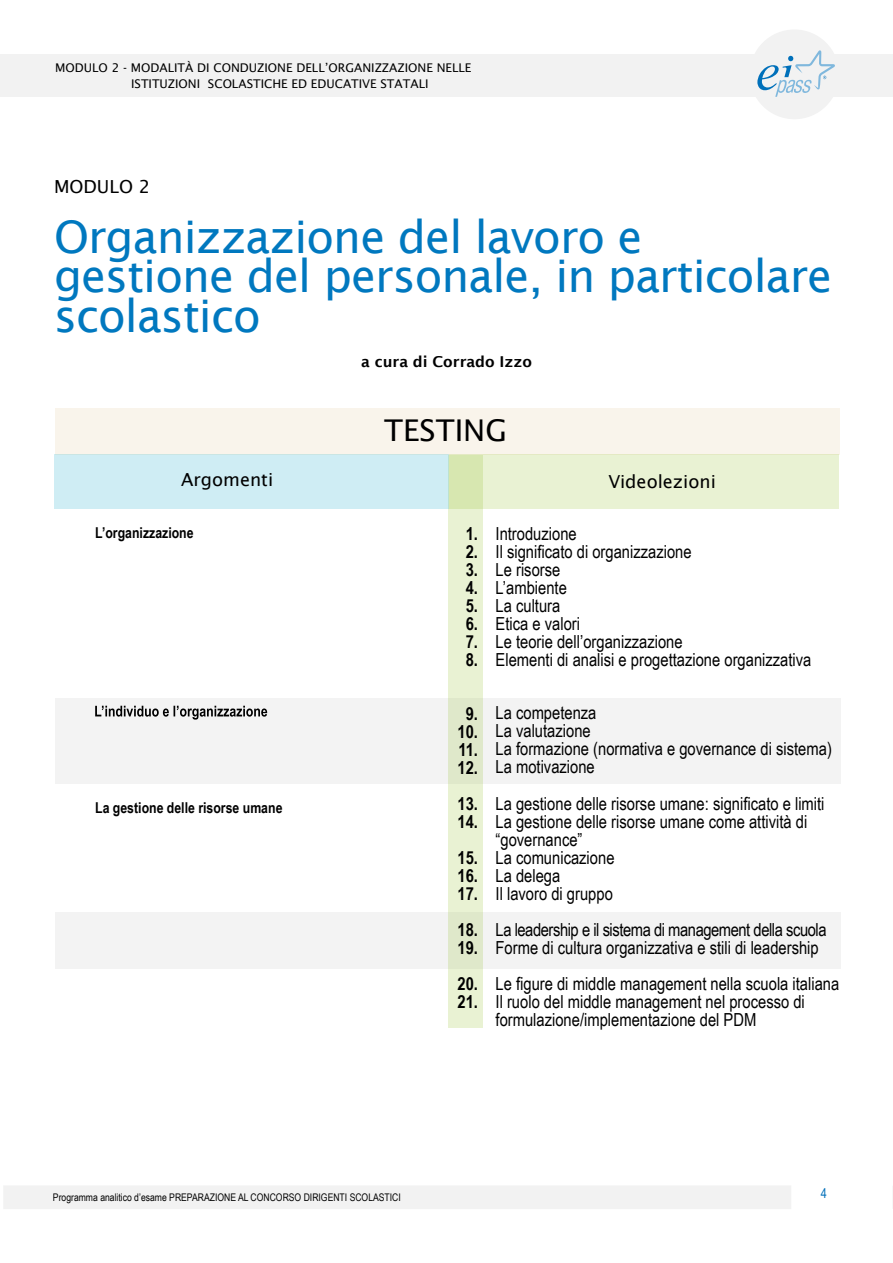
<style>
.page{position:relative;width:893px;height:1263px;background:#fff}
.page>*{position:absolute;margin:0;border:0;box-sizing:border-box;transform-origin:0 0}
.t1{font:45px/39px "Lucida Sans";letter-spacing:-.02em;color:#0078bf}
.t2{font:30px "Lucida Sans";color:#000}
.t3{font:18px/18px "Arial Narrow";color:#000}
.t4{font:700 18px/18px "Arial Narrow";color:#000}
.t5{font:18px "Lucida Sans";color:#000}
.t6{font:700 15px "Arial Narrow";color:#000}
.t7{font:600 15px "Lucida Sans";color:#000}
.t8{font:13.5px "Arial Narrow";color:#006fb9}
.t9{font:12px/16px "Lucida Sans";color:#000}
.t10{font:10.5px "Arial Narrow";color:#000}
</style>
<div class="page">
<div style="left:0;top:54px;width:893px;height:43px;background:#f2f2f2"></div>
<div style="left:749px;top:29px;width:90px;height:90px;background:#f2f2f2;border-radius:50%"></div>
<div style="left:3px;top:1185px;width:788px;height:24px;background:#f2f2f2"></div>
<svg style="left:757px;top:50px;width:78px;height:47px"></svg>
<div style="left:55px;top:408px;width:785px;height:46px;background:#f8f2e6"></div>
<div style="left:449px;top:454px;width:389px;height:55px;background:#e9f2d3"></div>
<div style="left:55px;top:698px;width:786px;height:86px;background:#f3f3f3"></div>
<div style="left:55px;top:912px;width:786px;height:57px;background:#f3f3f3"></div>
<svg style="left:449px;top:454px;width:34px;height:573px;background:#e4eecd"></svg>
<svg style="left:95px;top:706px;width:172px;height:14px"></svg>
<div style="left:54px;top:454px;width:395px;height:55px;background:#cfedf4"></div>
<p class="t9" style="left:131px;top:60px;width:342px;text-indent:-76px">MODULO 2 - MODALITÀ DI CONDUZIONE DELL’ORGANIZZAZIONE NELLE<br>ISTITUZIONI SCOLASTICHE ED EDUCATIVE STATALI</p>
<p class="t5" style="left:54px;top:176px;width:98px">MODULO 2</p>
<h1 class="t1" style="left:54px;top:218px;width:780px">Organizzazione del lavoro e gestione del personale, in particolare scolastico</h1>
<p class="t7" style="left:361px;top:354px;width:172px">a cura di Corrado Izzo</p>
<h2 class="t2" style="left:384px;top:413px;width:124px">TESTING</h2>
<p class="t5" style="left:181px;top:469px;width:94px">Argomenti</p>
<p class="t5" style="left:608px;top:471px;width:109px">Videolezioni</p>
<p class="t4" style="left:466px;top:524px;width:14px;text-align:justify">1.<br>2.<br>3.<br>4.<br>5.<br>6.<br>7.<br>8.</p>
<p class="t6" style="left:95px;top:521px;width:100px">L’organizzazione</p>
<p class="t3" style="left:496px;top:524px;width:317px">Introduzione<br>Il significato di organizzazione<br>Le risorse<br>L’ambiente<br>La cultura<br>Etica e valori<br>Le teorie dell’organizzazione<br>Elementi di analisi e progettazione organizzativa</p>
<p class="t3" style="left:496px;top:703px;width:338px">La competenza<br>La valutazione<br>La formazione (normativa e governance di sistema)<br>La motivazione</p>
<p class="t3" style="left:496px;top:793px;width:330px">La gestione delle risorse umane: significato e limiti<br>La gestione delle risorse umane come attività di “governance”<br>La comunicazione<br>La delega<br>Il lavoro di gruppo</p>
<p class="t4" style="left:457px;top:704px;width:22px;text-align:center">9.<br>10.<br>11.<br>12.</p>
<p class="t4" style="left:457px;top:794px;width:22px">13.<br>14.</p>
<p class="t4" style="left:457px;top:848px;width:22px;text-align:justify">15.<br>16.<br>17.</p>
<p class="t4" style="left:457px;top:920px;width:22px">18.<br>19.</p>
<p class="t4" style="left:457px;top:974px;width:22px">20.<br>21.</p>
<p class="t6" style="left:95px;top:796px;width:189px">La gestione delle risorse umane</p>
<p class="t3" style="left:496px;top:920px;width:333px">La leadership e il sistema di management della scuola<br>Forme di cultura organizzativa e stili di leadership</p>
<p class="t3" style="left:496px;top:973px;width:345px">Le figure di middle management nella scuola italiana<br>Il ruolo del middle management nel processo di formulazione/implementazione del PDM</p>
<p class="t10" style="left:53px;top:1189px;width:349px">Programma analitico d’esame PREPARAZIONE AL CONCORSO DIRIGENTI SCOLASTICI</p>
<p class="t8" style="left:821px;top:1183px;width:8px">4</p>
</div>
